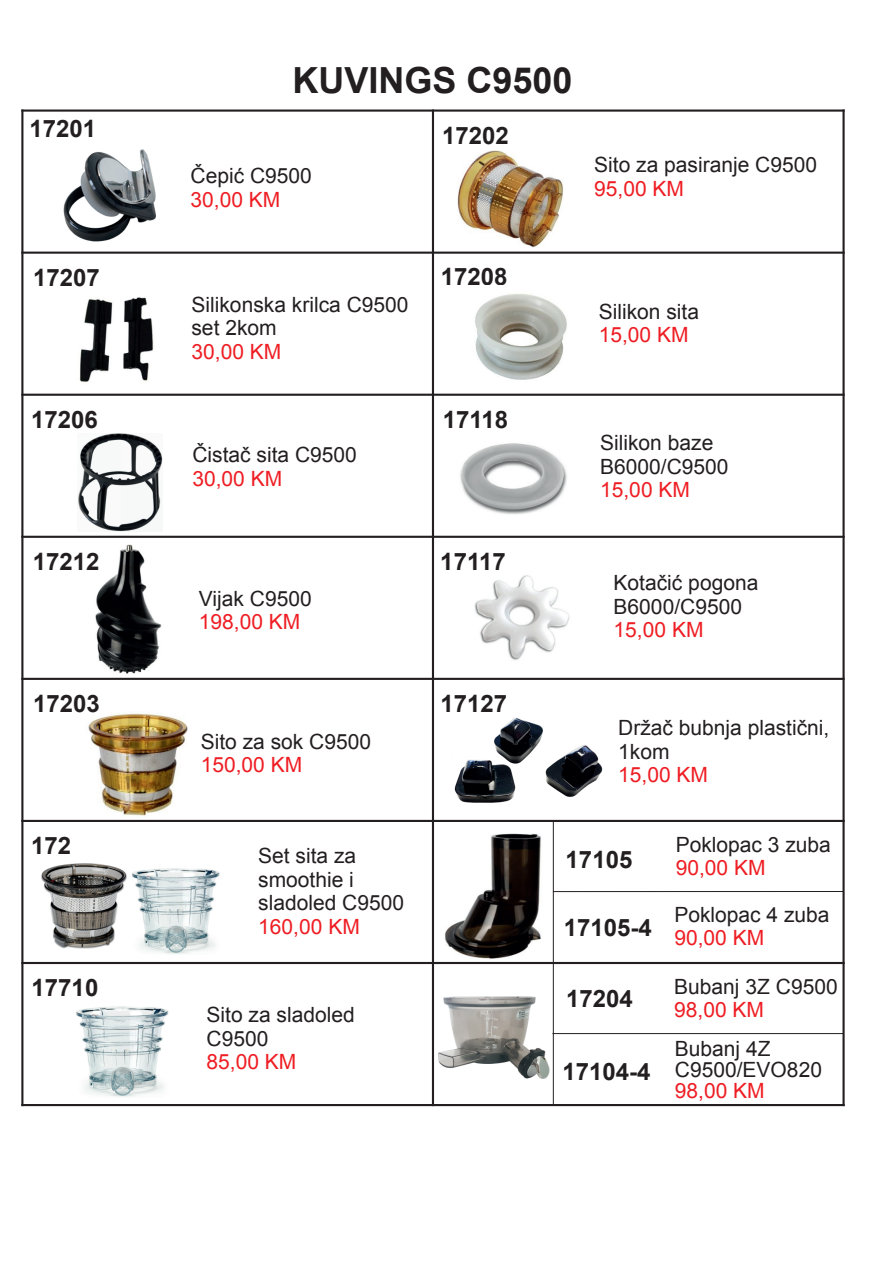
<style>
.page{position:relative;width:893px;height:1263px;background:#fff}
.page>*{position:absolute;margin:0;border:0;box-sizing:border-box;transform-origin:0 0}
.t1{font:700 36px "Arial";color:#231f20}
.t2{font:700 24px "Arial";color:#231f20}
.t3{font:21px/23.4px "Arial";color:#231f20}
.t4{font:21px "Arial";color:#ee1d23}
</style>
<div class="page">
<hr style="left:21px;top:109px;width:2px;height:997px;background:#231f20">
<hr style="left:432px;top:109px;width:2px;height:997px;background:#231f20">
<hr style="left:842px;top:109px;width:3px;height:997px;background:#231f20">
<hr style="left:21px;top:1104px;width:824px;height:2px;background:#231f20">
<hr style="left:21px;top:962px;width:824px;height:2px;background:#231f20">
<hr style="left:21px;top:820px;width:824px;height:2px;background:#231f20">
<hr style="left:21px;top:678px;width:824px;height:2px;background:#231f20">
<hr style="left:21px;top:536px;width:824px;height:2px;background:#231f20">
<hr style="left:21px;top:394px;width:824px;height:2px;background:#231f20">
<hr style="left:21px;top:252px;width:824px;height:2px;background:#231f20">
<hr style="left:21px;top:109px;width:824px;height:3px;background:#231f20">
<img style="left:457px;top:150px;width:106px;height:97px">
<img style="left:474px;top:575px;width:96px;height:85px">
<img style="left:460px;top:443px;width:107px;height:71px">
<img style="left:95px;top:544px;width:67px;height:130px">
<img style="left:444px;top:833px;width:97px;height:126px">
<img style="left:88px;top:713px;width:100px;height:103px">
<svg style="left:552px;top:822px;width:291px;height:70px"></svg>
<hr style="left:553px;top:891px;width:1px;height:71px;background:#231f20">
<hr style="left:553px;top:962px;width:1px;height:142px;background:#231f20">
<hr style="left:552px;top:1033px;width:292px;height:1px;background:#231f20">
<img style="left:454px;top:718px;width:149px;height:85px">
<img style="left:41px;top:863px;width:86px;height:86px">
<img style="left:132px;top:868px;width:88px;height:86px">
<img style="left:76px;top:1006px;width:93px;height:91px">
<img style="left:475px;top:294px;width:92px;height:86px">
<img style="left:79px;top:297px;width:75px;height:86px">
<img style="left:63px;top:149px;width:93px;height:93px">
<img style="left:78px;top:434px;width:85px;height:97px">
<img style="left:438px;top:996px;width:111px;height:82px">
<h1 class="t1" style="left:292px;top:57px;width:282px">KUVINGS C9500</h1>
<p class="t2" style="left:30px;top:113px;width:68px">17201</p>
<p class="t2" style="left:442px;top:120px;width:68px">17202</p>
<p class="t3" style="left:191px;top:164px;width:123px">Čepić C9500</p>
<p class="t4" style="left:191px;top:185px;width:91px">30,00 KM</p>
<p class="t3" style="left:594px;top:153px;width:224px">Sito za pasiranje C9500</p>
<p class="t4" style="left:594px;top:174px;width:91px">95,00 KM</p>
<p class="t2" style="left:33px;top:262px;width:68px">17207</p>
<p class="t2" style="left:441px;top:261px;width:68px">17208</p>
<p class="t3" style="left:191px;top:293px;width:219px">Silikonska krilca C9500 set 2kom</p>
<p class="t4" style="left:191px;top:338px;width:91px">30,00 KM</p>
<p class="t3" style="left:599px;top:300px;width:102px">Silikon sita</p>
<p class="t4" style="left:599px;top:321px;width:91px">15,00 KM</p>
<p class="t2" style="left:31px;top:404px;width:68px">17206</p>
<p class="t2" style="left:443px;top:403px;width:67px">17118</p>
<p class="t3" style="left:192px;top:443px;width:166px">Čistač sita C9500</p>
<p class="t4" style="left:192px;top:464px;width:91px">30,00 KM</p>
<p class="t3" style="left:600px;top:432px;width:130px">Silikon baze<br>B6000/C9500</p>
<p class="t4" style="left:600px;top:476px;width:91px">15,00 KM</p>
<p class="t2" style="left:33px;top:546px;width:68px">17212</p>
<p class="t2" style="left:440px;top:545px;width:67px">17117</p>
<p class="t3" style="left:199px;top:587px;width:114px">Vijak C9500</p>
<p class="t4" style="left:199px;top:608px;width:103px">198,00 KM</p>
<p class="t3" style="left:614px;top:571px;width:146px">Kotačić pogona<br>B6000/C9500</p>
<p class="t4" style="left:614px;top:616px;width:91px">15,00 KM</p>
<p class="t2" style="left:33px;top:688px;width:68px">17203</p>
<p class="t2" style="left:440px;top:688px;width:68px">17127</p>
<p class="t3" style="left:201px;top:730px;width:172px">Sito za sok C9500</p>
<p class="t4" style="left:201px;top:751px;width:103px">150,00 KM</p>
<p class="t3" style="left:618px;top:716px;width:213px">Držač bubnja plastični,<br>1kom</p>
<p class="t4" style="left:618px;top:761px;width:91px">15,00 KM</p>
<p class="t2" style="left:31px;top:830px;width:42px">172</p>
<p class="t3" style="left:258px;top:844px;width:147px">Set sita za smoothie i sladoled C9500</p>
<p class="t4" style="left:258px;top:912px;width:103px">160,00 KM</p>
<p class="t2" style="left:566px;top:843px;width:68px">17105</p>
<p class="t2" style="left:564px;top:912px;width:90px">17105-4</p>
<p class="t3" style="left:676px;top:833px;width:157px">Poklopac 3 zuba</p>
<p class="t4" style="left:676px;top:854px;width:91px">90,00 KM</p>
<p class="t3" style="left:674px;top:903px;width:157px">Poklopac 4 zuba</p>
<p class="t4" style="left:674px;top:924px;width:91px">90,00 KM</p>
<p class="t2" style="left:32px;top:972px;width:68px">17710</p>
<p class="t3" style="left:206px;top:1003px;width:150px">Sito za sladoled<br>C9500</p>
<p class="t4" style="left:206px;top:1048px;width:91px">85,00 KM</p>
<p class="t2" style="left:566px;top:983px;width:68px">17204</p>
<p class="t2" style="left:562px;top:1056px;width:90px">17104-4</p>
<p class="t3" style="left:674px;top:975px;width:165px">Bubanj 3Z C9500</p>
<p class="t4" style="left:674px;top:996px;width:91px">98,00 KM</p>
<p class="t3" style="left:675px;top:1038px;width:149px;line-height:20.9px">Bubanj 4Z<br>C9500/EVO820</p>
<p class="t4" style="left:675px;top:1076px;width:91px">98,00 KM</p>
</div>
